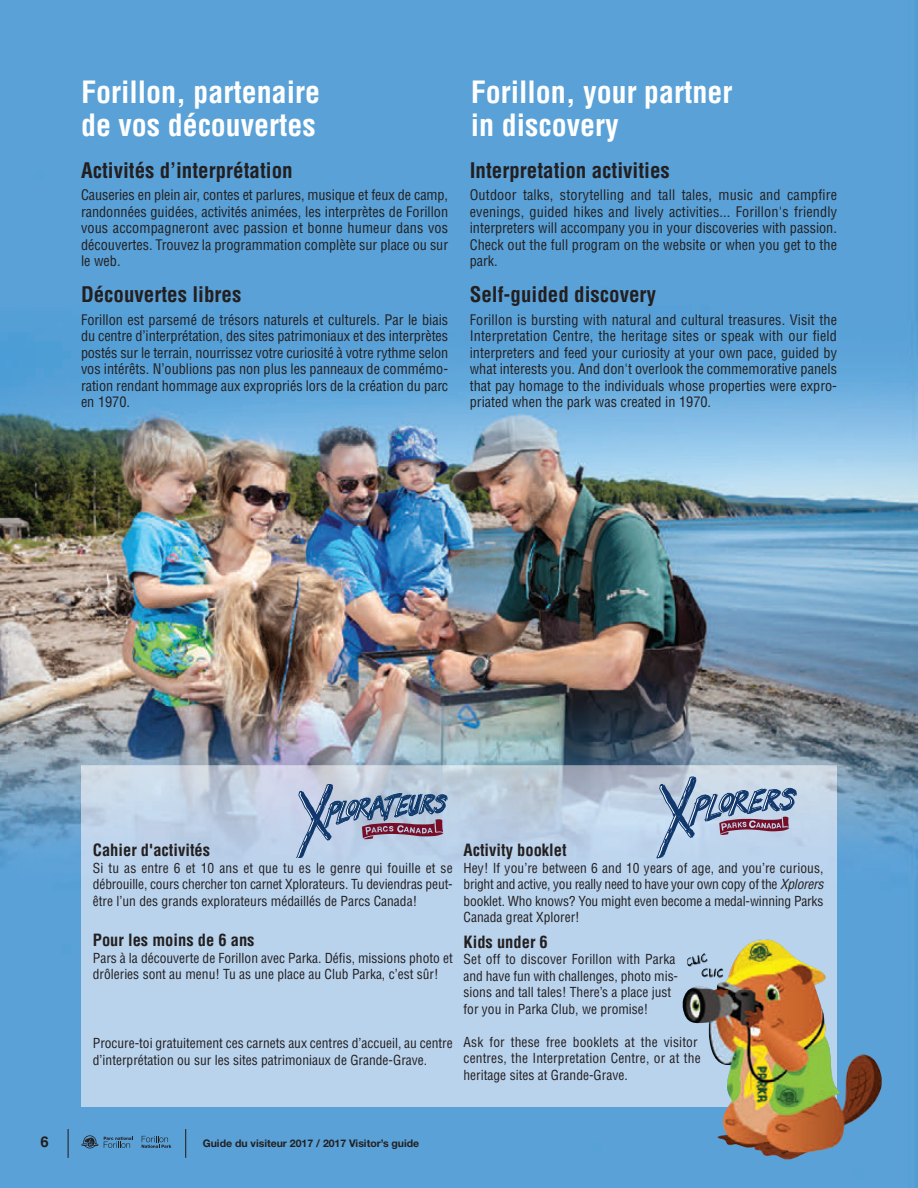
<style>
.page{position:relative;width:918px;height:1188px;background:#fff}
.page>*{position:absolute;margin:0;border:0;box-sizing:border-box;transform-origin:0 0}
.t1{font:700 condensed 30px/33px "Helvetica LT Std";color:#fff}
.t2{font:700 condensed 21px "Helvetica LT Std";color:#231f20}
.t3{font:700 condensed 16.5px "Helvetica LT Std";color:#231f20}
.t4{font:700 15px "Helvetica LT Std";color:#231f20}
.t5{font:condensed 14.25px/16.5px "Helvetica LT Std";color:#231f20;text-align:justify}
.t6{font:condensed 13.5px/16.5px "Helvetica LT Std";color:#231f20}
.t7{font:700 10.5px "Helvetica Neue";color:#231f20}
.s1{font-style:italic}
</style>
<div class="page">
<img style="left:0;top:0;width:918px;height:1188px">
<img style="left:81px;top:765px;width:756px;height:342px">
<svg style="left:142px;top:1136px;width:29px;height:12px"></svg>
<svg style="left:81px;top:1135px;width:52px;height:13px"></svg>
<svg style="left:68px;top:1129px;width:1px;height:29px"></svg>
<svg style="left:185px;top:1129px;width:1px;height:29px"></svg>
<img style="left:717px;top:1054px;width:165px;height:106px">
<img style="left:683px;top:939px;width:154px;height:168px">
<svg style="left:296px;top:784px;width:152px;height:74px;background:#97a5c0"></svg>
<svg style="left:657px;top:777px;width:140px;height:81px;background:#9eaec8"></svg>
<h1 class="t1" style="left:81px;top:78px;width:241px">Forillon, partenaire de vos découvertes</h1>
<h1 class="t1" style="left:471px;top:78px;width:263px">Forillon, your partner in discovery</h1>
<h2 class="t2" style="left:81px;top:162px;width:213px">Activités d’interprétation</h2>
<p class="t5" style="left:81px;top:188px;width:369px">Causeries en plein air, contes et parlures, musique et feux de camp, randonnées guidées, activités animées, les interprètes de Forillon vous accompagneront avec passion et bonne humeur dans vos découvertes. Trouvez la programmation complète sur place ou sur le web.</p>
<h2 class="t2" style="left:81px;top:286px;width:162px">Découvertes libres</h2>
<p class="t5" style="left:81px;top:312px;width:369px">Forillon est parsemé de trésors naturels et culturels. Par le biais du centre d’interprétation, des sites patrimoniaux et des interprètes postés sur le terrain, nourrissez votre curiosité à votre rythme selon vos intérêts. N’oublions pas non plus les panneaux de commémo&shy;ration rendant hommage aux expropriés lors de la création du parc en 1970.</p>
<h2 class="t2" style="left:470px;top:162px;width:202px">Interpretation activities</h2>
<p class="t5" style="left:470px;top:188px;width:369px">Outdoor talks, storytelling and tall tales, music and campfire evenings, guided hikes and lively activities... Forillon's friendly interpreters will accompany you in your discoveries with passion.<br>Check out the full program on the website or when you get to the park.</p>
<h2 class="t2" style="left:470px;top:286px;width:188px">Self-guided discovery</h2>
<p class="t5" style="left:470px;top:312px;width:369px">Forillon is bursting with natural and cultural treasures. Visit the Interpretation Centre, the heritage sites or speak with our field interpreters and feed your curiosity at your own pace, guided by what interests you. And don't overlook the commemorative panels that pay homage to the individuals whose properties were expro&shy;priated when the park was created in 1970.</p>
<p class="t3" style="left:93px;top:844px;width:119px">Cahier d'activités</p>
<p class="t6" style="left:93px;top:861px;width:361px;text-align:justify">Si tu as entre 6 et 10 ans et que tu es le genre qui fouille et se débrouille, cours chercher ton carnet Xplorateurs. Tu deviendras peut&shy;être l’un des grands explorateurs médaillés de Parcs Canada!</p>
<p class="t3" style="left:93px;top:934px;width:163px">Pour les moins de 6 ans</p>
<p class="t6" style="left:93px;top:951px;width:361px">Pars à la découverte de Forillon avec Parka. Défis, missions photo et drôleries sont au menu! Tu as une place au Club Parka, c’est sûr!</p>
<p class="t6" style="left:93px;top:1036px;width:361px">Procure-toi gratuitement ces carnets aux centres d’accueil, au centre d’interprétation ou sur les sites patrimoniaux de Grande-Grave.</p>
<p class="t3" style="left:464px;top:844px;width:105px">Activity booklet</p>
<p class="t6" style="left:464px;top:861px;width:361px;text-align:justify">Hey! If you’re between 6 and 10 years of age, and you’re curious, bright and active, you really need to have your own copy of the <span class="s1">Xplorers </span>booklet. Who knows? You might even become a medal-winning Parks Canada great Xplorer!</p>
<p class="t3" style="left:464px;top:935px;width:86px">Kids under 6</p>
<p class="t6" style="left:464px;top:952px;width:216px">Set off to discover Forillon with Parka and have fun with challenges, photo mis&shy;sions and tall tales! There’s a place just for you in Parka Club, we promise!</p>
<p class="t6" style="left:464px;top:1035px;width:239px">Ask for these free booklets at the visitor centres, the Interpretation Centre, or at the heritage sites at Grande-Grave.</p>
<p class="t4" style="left:41px;top:1136px;width:10px">6</p>
<p class="t7" style="left:203px;top:1139px;width:218px">Guide du visiteur 2017 / 2017 Visitor’s guide</p>
</div>
